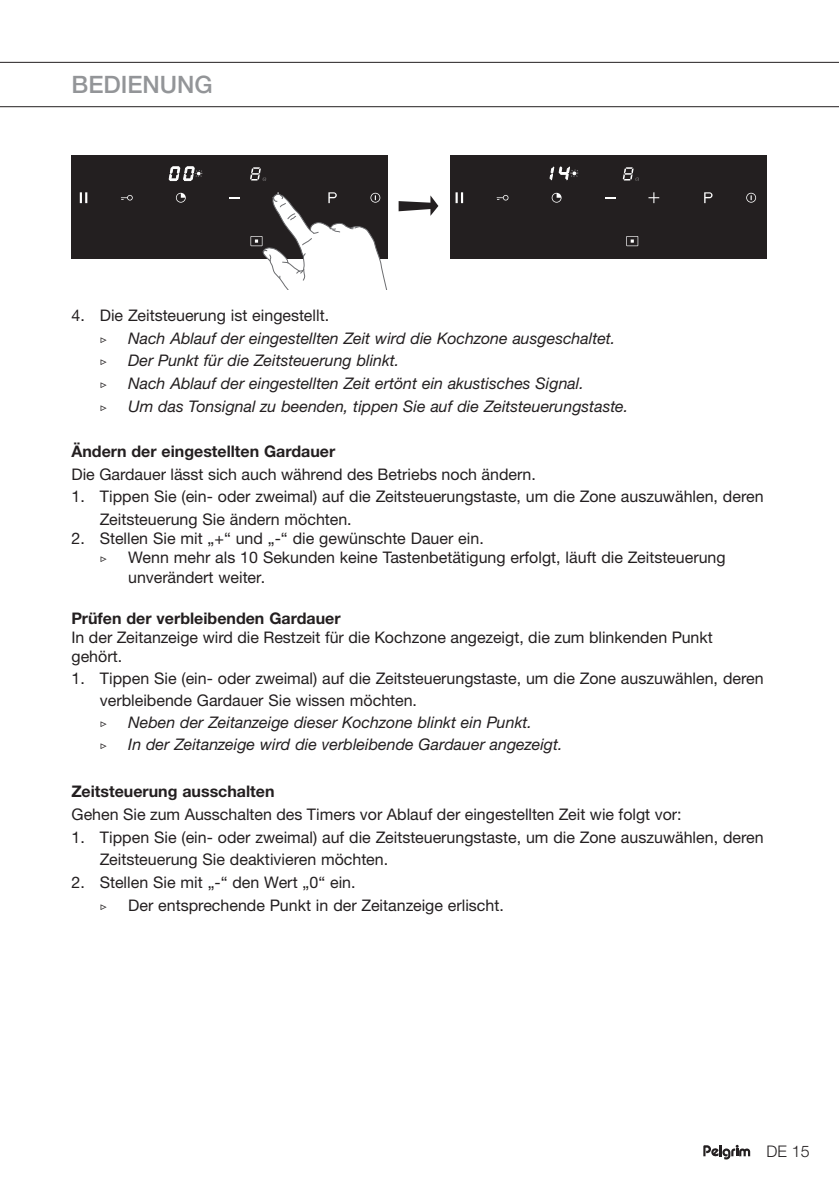
<style>
.page{position:relative;width:839px;height:1192px;background:#fff}
.page>*{position:absolute;margin:0;border:0;box-sizing:border-box;transform-origin:0 0}
.t1{font:500 24px "Helvetica Neue LTW1 G";color:#939598}
.t2{font:16px/22.6px "Helvetica Neue LTW1 G";color:#231f20}
.t3{font:italic 16px "Helvetica Neue LTW1 G";color:#231f20}
.t4{font:700 16px "Helvetica Neue LTW1 G";color:#231f20}
.t5{font:16px "Garamond Premr Pro";color:#231f20}
.t6{font:300 16px "Helvetica Neue";color:#231f20}
</style>
<div class="page">
<hr style="left:0;top:62px;width:839px;height:1px;background:#231f20">
<hr style="left:0;top:106px;width:839px;height:1px;background:#231f20">
<svg style="left:703px;top:1145px;width:47px;height:14px"></svg>
<svg style="left:399px;top:195px;width:39px;height:21px"></svg>
<div style="left:71px;top:156px;width:317px;height:103px;background:#231f20"></div>
<div style="left:450px;top:156px;width:317px;height:103px;background:#231f20"></div>
<svg style="left:168px;top:167px;width:35px;height:14px"></svg>
<svg style="left:549px;top:166px;width:30px;height:15px"></svg>
<svg style="left:250px;top:167px;width:17px;height:14px"></svg>
<svg style="left:623px;top:167px;width:16px;height:14px"></svg>
<svg style="left:80px;top:192px;width:7px;height:11px"></svg>
<svg style="left:121px;top:195px;width:12px;height:6px"></svg>
<svg style="left:176px;top:193px;width:10px;height:10px"></svg>
<svg style="left:648px;top:192px;width:11px;height:11px"></svg>
<svg style="left:456px;top:192px;width:7px;height:11px"></svg>
<svg style="left:704px;top:192px;width:9px;height:11px"></svg>
<svg style="left:626px;top:236px;width:12px;height:10px"></svg>
<svg style="left:497px;top:195px;width:11px;height:6px"></svg>
<svg style="left:746px;top:193px;width:10px;height:10px"></svg>
<svg style="left:552px;top:193px;width:10px;height:10px"></svg>
<svg style="left:251px;top:192px;width:136px;height:98px"></svg>
<h1 class="t1" style="left:71px;top:70px;width:143px">BEDIENUNG</h1>
<p class="t2" style="left:71px;top:304px;width:259px">4. Die Zeitsteuerung ist eingestellt.</p>
<p class="t5" style="left:100px;top:329px;width:9px">▷</p>
<p class="t3" style="left:128px;top:328px;width:489px">Nach Ablauf der eingestellten Zeit wird die Kochzone ausgeschaltet.</p>
<p class="t5" style="left:100px;top:352px;width:9px">▷</p>
<p class="t3" style="left:128px;top:351px;width:273px">Der Punkt für die Zeitsteuerung blinkt.</p>
<p class="t5" style="left:100px;top:374px;width:9px">▷</p>
<p class="t3" style="left:128px;top:373px;width:457px">Nach Ablauf der eingestellten Zeit ertönt ein akustisches Signal.</p>
<p class="t5" style="left:100px;top:397px;width:9px">▷</p>
<p class="t3" style="left:128px;top:396px;width:502px">Um das Tonsignal zu beenden, tippen Sie auf die Zeitsteuerungstaste.</p>
<p class="t4" style="left:71px;top:441px;width:265px">Ändern der eingestellten Gardauer</p>
<p class="t2" style="left:71px;top:463px;width:466px">Die Gardauer lässt sich auch während des Betriebs noch ändern.</p>
<p class="t2" style="left:100px;top:485px;width:665px;text-indent:-28px">1. Tippen Sie (ein- oder zweimal) auf die Zeitsteuerungstaste, um die Zone auszuwählen, deren<br>Zeitsteuerung Sie ändern möchten.</p>
<p class="t2" style="left:71px;top:527px;width:414px">2. Stellen Sie mit „+“ und „-“ die gewünschte Dauer ein.</p>
<p class="t5" style="left:100px;top:549px;width:9px">▷</p>
<p class="t2" style="left:128px;top:548px;width:599px;line-height:19.2px">Wenn mehr als 10 Sekunden keine Tastenbetätigung erfolgt, läuft die Zeitsteuerung unverändert weiter.</p>
<p class="t4" style="left:72px;top:608px;width:271px">Prüfen der verbleibenden Gardauer</p>
<p class="t2" style="left:72px;top:628px;width:643px;line-height:19.2px">In der Zeitanzeige wird die Restzeit für die Kochzone angezeigt, die zum blinkenden Punkt gehört.</p>
<p class="t2" style="left:100px;top:667px;width:665px;line-height:22px;text-indent:-28px">1. Tippen Sie (ein- oder zweimal) auf die Zeitsteuerungstaste, um die Zone auszuwählen, deren verbleibende Gardauer Sie wissen möchten.</p>
<p class="t5" style="left:100px;top:714px;width:9px">▷</p>
<p class="t3" style="left:128px;top:713px;width:405px">Neben der Zeitanzeige dieser Kochzone blinkt ein Punkt.</p>
<p class="t5" style="left:100px;top:736px;width:9px">▷</p>
<p class="t3" style="left:128px;top:735px;width:436px">In der Zeitanzeige wird die verbleibende Gardauer angezeigt.</p>
<p class="t4" style="left:72px;top:782px;width:204px">Zeitsteuerung ausschalten</p>
<p class="t2" style="left:72px;top:803px;width:612px">Gehen Sie zum Ausschalten des Timers vor Ablauf der eingestellten Zeit wie folgt vor:</p>
<p class="t2" style="left:100px;top:825px;width:665px;text-indent:-28px">1. Tippen Sie (ein- oder zweimal) auf die Zeitsteuerungstaste, um die Zone auszuwählen, deren<br>Zeitsteuerung Sie deaktivieren möchten.</p>
<p class="t2" style="left:72px;top:871px;width:286px">2. Stellen Sie mit „-“ den Wert „0“ ein.</p>
<p class="t5" style="left:100px;top:896px;width:9px">▷</p>
<p class="t2" style="left:128px;top:893px;width:377px">Der entsprechende Punkt in der Zeitanzeige erlischt.</p>
<p class="t6" style="left:766px;top:1142px;width:45px">DE 15</p>
</div>
